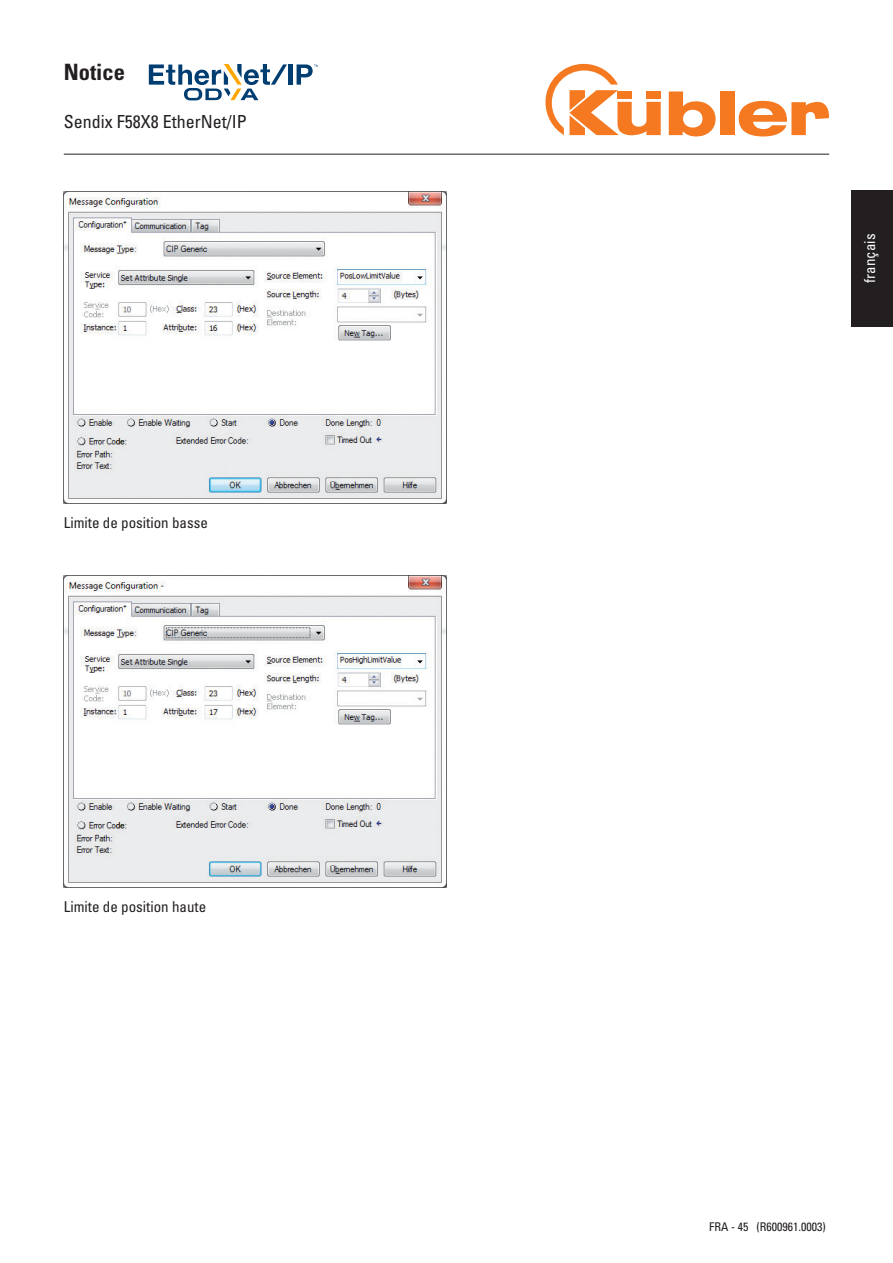
<style>
.page{position:relative;width:893px;height:1263px;background:#fff}
.page>*{position:absolute;margin:0;border:0;box-sizing:border-box;transform-origin:0 0}
.t1{font:700 condensed 22.5px "Univers LT Std";color:#231f20}
.t2{font:condensed 18px "Univers LT Std";color:#231f20}
.t3{font:condensed 15px "Univers LT Std";color:#231f20}
.t4{font:condensed 15px "Univers LT Std";color:#fff}
.t5{font:condensed 12px "Univers LT Std";color:#231f20}
</style>
<div class="page">
<div style="left:851px;top:190px;width:42px;height:137px;background:#231f20"></div>
<hr style="left:64px;top:154px;width:765px;height:1px;background:#231f20">
<svg style="left:669px;top:91px;width:47px;height:45px"></svg>
<div style="left:720px;top:91px;width:14px;height:44px;background:#f47921"></div>
<svg style="left:739px;top:101px;width:90px;height:35px"></svg>
<svg style="left:545px;top:64px;width:116px;height:72px"></svg>
<div style="left:288px;top:64px;width:5px;height:21px;background:#003d71"></div>
<svg style="left:297px;top:64px;width:20px;height:21px"></svg>
<svg style="left:149px;top:64px;width:138px;height:36px"></svg>
<img style="left:64px;top:191px;width:382px;height:313px">
<img style="left:64px;top:575px;width:382px;height:313px">
<h1 class="t1" style="left:64px;top:58px;width:63px">Notice</h1>
<p class="t2" style="left:64px;top:110px;width:184px">Sendix F58X8 EtherNet/IP</p>
<p class="t3" style="left:64px;top:513px;width:146px">Limite de position basse</p>
<p class="t3" style="left:64px;top:897px;width:144px">Limite de position haute</p>
<p class="t4" style="left:860px;top:283px;width:51px;rotate:-90deg">français</p>
<p class="t5" style="left:709px;top:1219px;width:118px">FRA - 45 (R600961.0003)</p>
</div>
